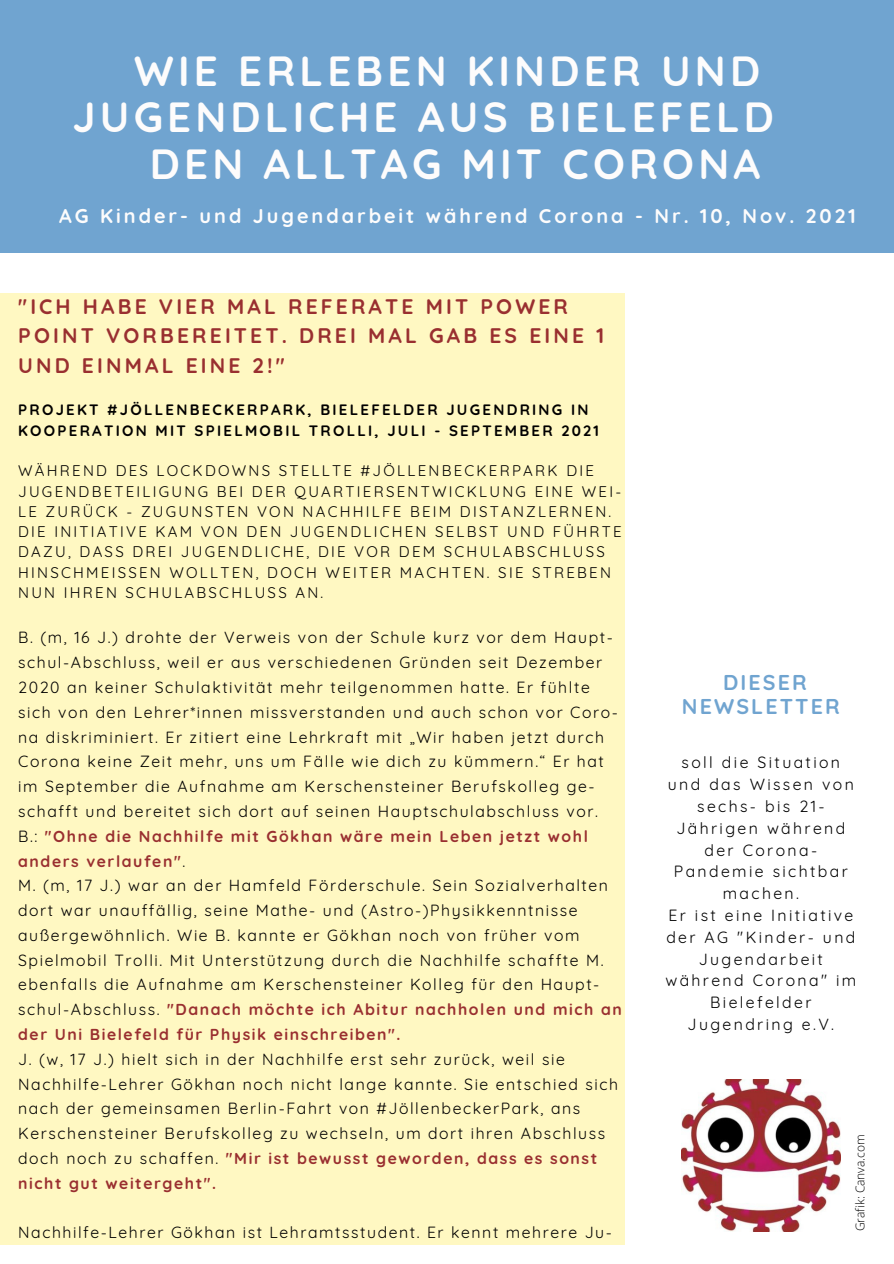
<style>
.page{position:relative;width:894px;height:1264px;background:#fff}
.page>*{position:absolute;margin:0;border:0;box-sizing:border-box;transform-origin:0 0}
.t1{font:700 42px "Quicksand";letter-spacing:.1em;color:#fdfcfc}
.t2{font:700 21.3px/23.9px "Quicksand";letter-spacing:.1em;color:#70a4d0;text-align:center}
.t3{font:700 21px/29.2px "Quicksand";letter-spacing:.15em;color:#992f30}
.t4{font:700 19.8px "Quicksand";letter-spacing:.15em;color:#fdfcfc}
.t5{font:15.9px/21.8px "Quicksand";letter-spacing:.15em;color:#000;text-align:center}
.t6{font:15.75px/24.8px "Quicksand";letter-spacing:.1em;color:#000}
.t7{font:15px/20.2px "Quicksand";letter-spacing:.15em;color:#000}
.t8{font:700 15px/20.2px "Quicksand";letter-spacing:.15em;color:#000}
.t9{font:300 12px "Open Sans";color:#000}
.s1{font-weight:700;color:#992f30}
</style>
<div class="page">
<div style="left:0;top:0;width:893px;height:252px;background:#70a4d0"></div>
<div style="left:0;top:293px;width:624px;height:476px;background:#fff8c2"></div>
<div style="left:0;top:769px;width:624px;height:475px;background:#fff8c2"></div>
<img style="left:681px;top:1079px;width:159px;height:152px">
<p class="t1" style="left:134px;top:44px;width:627px">WIE ERLEBEN KINDER UND</p>
<p class="t1" style="left:72px;top:90px;width:702px">JUGENDLICHE AUS BIELEFELD</p>
<p class="t1" style="left:150px;top:136px;width:611px">DEN ALLTAG MIT CORONA</p>
<p class="t4" style="left:59px;top:203px;width:797px">AG Kinder- und Jugendarbeit während Corona - Nr. 10, Nov. 2021</p>
<p class="t3" style="left:18px;top:291px;width:551px">"ICH HABE VIER MAL REFERATE MIT POWER</p>
<p class="t3" style="left:18px;top:321px;width:587px">POINT VORBEREITET. DREI MAL GAB ES EINE 1<br>UND EINMAL EINE 2!"</p>
<p class="t8" style="left:18px;top:399px;width:582px">PROJEKT #JÖLLENBECKERPARK, BIELEFELDER JUGENDRING IN<br>KOOPERATION MIT SPIELMOBIL TROLLI, JULI - SEPTEMBER 2021</p>
<p class="t7" style="left:18px;top:460px;width:605px">WÄHREND DES LOCKDOWNS STELLTE #JÖLLENBECKERPARK DIE JUGENDBETEILIGUNG BEI DER QUARTIERSENTWICKLUNG EINE WEI-LE ZURÜCK - ZUGUNSTEN VON NACHHILFE BEIM DISTANZLERNEN.<br>DIE INITIATIVE KAM VON DEN JUGENDLICHEN SELBST UND FÜHRTE DAZU, DASS DREI JUGENDLICHE, DIE VOR DEM SCHULABSCHLUSS HINSCHMEISSEN WOLLTEN, DOCH WEITER MACHTEN. SIE STREBEN NUN IHREN SCHULABSCHLUSS AN.</p>
<p class="t6" style="left:18px;top:625px;width:601px">B. (m, 16 J.) drohte der Verweis von der Schule kurz vor dem Haupt&shy;schul-Abschluss, weil er aus verschiedenen Gründen seit Dezember 2020 an keiner Schulaktivität mehr teilgenommen hatte. Er fühlte sich von den Lehrer*innen missverstanden und auch schon vor Coro&shy;na diskriminiert. Er zitiert eine Lehrkraft mit „Wir haben jetzt durch Corona keine Zeit mehr, uns um Fälle wie dich zu kümmern.“ Er hat im September die Aufnahme am Kerschensteiner Berufskolleg ge&shy;schafft und bereitet sich dort auf seinen Hauptschulabschluss vor.<br>B.: <span class="s1">"Ohne die Nachhilfe mit Gökhan wäre mein Leben jetzt wohl anders verlaufen"</span>.</p>
<p class="t6" style="left:18px;top:873px;width:605px">M. (m, 17 J.) war an der Hamfeld Förderschule. Sein Sozialverhalten dort war unauffällig, seine Mathe- und (Astro-)Physikkenntnisse außergewöhnlich. Wie B. kannte er Gökhan noch von früher vom Spielmobil Trolli. Mit Unterstützung durch die Nachhilfe schaffte M. ebenfalls die Aufnahme am Kerschensteiner Kolleg für den Haupt&shy;schul-Abschluss. <span class="s1">"Danach möchte ich Abitur nachholen und mich an der Uni Bielefeld für Physik einschreiben".</span></p>
<p class="t6" style="left:18px;top:1046px;width:601px">J. (w, 17 J.) hielt sich in der Nachhilfe erst sehr zurück, weil sie Nachhilfe-Lehrer Gökhan noch nicht lange kannte. Sie entschied sich nach der gemeinsamen Berlin-Fahrt von #JöllenbeckerPark, ans Kerschensteiner Berufskolleg zu wechseln, um dort ihren Abschluss doch noch zu schaffen. <span class="s1">"Mir ist bewusst geworden, dass es sonst nicht gut weitergeht".</span></p>
<p class="t6" style="left:18px;top:1219px;width:595px">Nachhilfe-Lehrer Gökhan ist Lehramtsstudent. Er kennt mehrere Ju-</p>
<p class="t2" style="left:681px;top:670px;width:159px">DIESER<br>NEWSLETTER</p>
<p class="t5" style="left:667px;top:751px;width:187px">soll die Situation und das Wissen von sechs- bis 21-<br>Jährigen während der Corona-<br>Pandemie sichtbar machen.</p>
<p class="t5" style="left:665px;top:904px;width:192px">Er ist eine Initiative der AG "Kinder- und<br>Jugendarbeit während Corona" im<br>Bielefelder<br>Jugendring e.V.</p>
<p class="t9" style="left:851px;top:1231px;width:98px;rotate:-90deg">Grafik: Canva.com</p>
</div>
